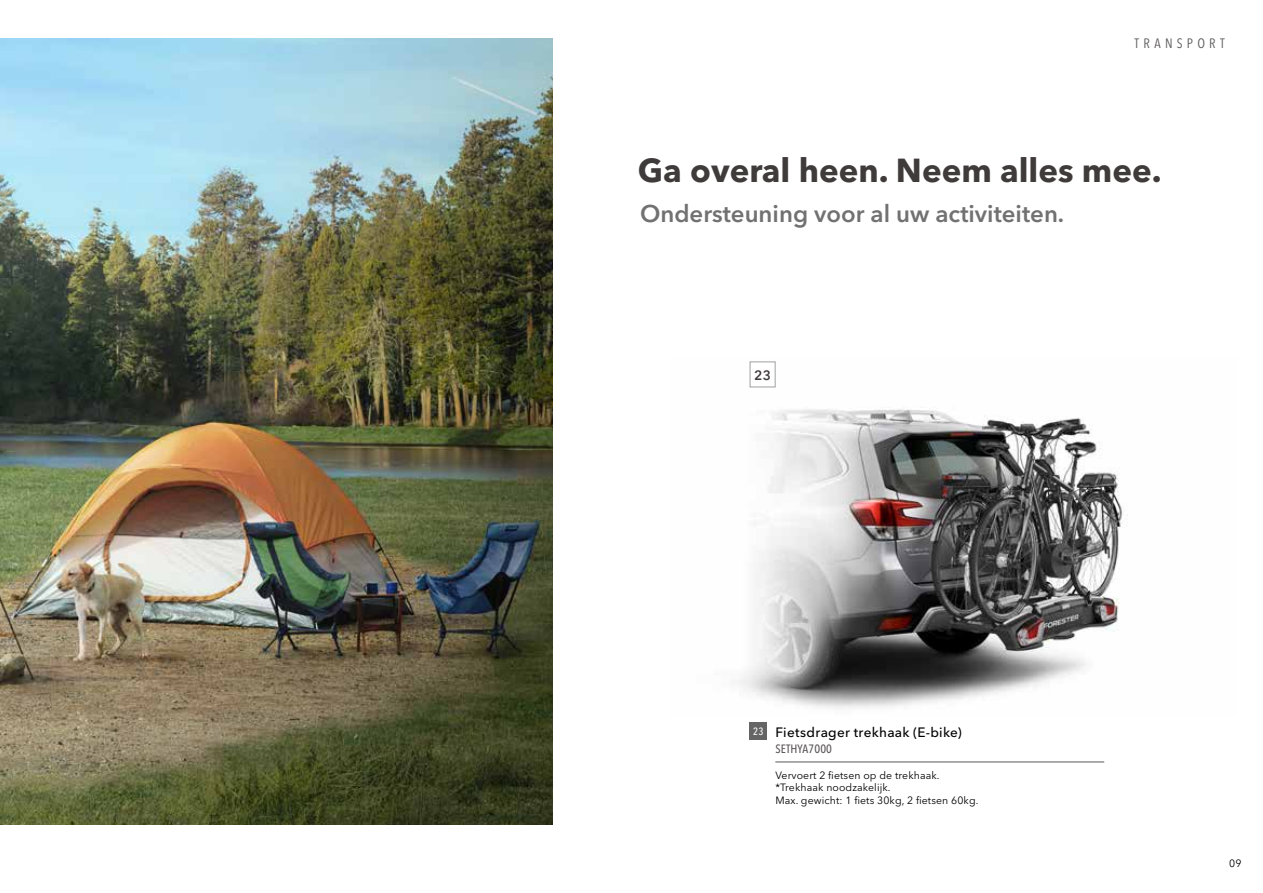
<style>
.page{position:relative;width:1263px;height:893px;background:#fff}
.page>*{position:absolute;margin:0;border:0;box-sizing:border-box;transform-origin:0 0}
.t1{font:700 33px "Avenir Next LT Pro";color:#3f3b3a}
.t2{font:600 24px "Avenir Next LT Pro";color:#727171}
.t3{font:500 13.5px "Avenir Next LT Pro";letter-spacing:.02em;color:#000}
.t4{font:condensed 13.5px "Avenir Next LT Pro";letter-spacing:.32em;color:#5a5757}
.t5{font:600 13.5px "Avenir Next LT Pro";color:#3f3b3a}
.t6{font:500 condensed 12px "Avenir Next LT Pro";letter-spacing:.01em;color:#5a5757}
.t7{font:10.5px/12.8px "Avenir Next LT Pro";letter-spacing:.01em;color:#000}
.t8{font:500 condensed 10.5px "Avenir Next LT Pro";color:#fff}
</style>
<div class="page">
<img style="left:0;top:38px;width:553px;height:787px">
<img style="left:739px;top:361px;width:388px;height:348px">
<hr style="left:775px;top:762px;width:329px;height:1px;background:#5a5757">
<div style="left:750px;top:723px;width:17px;height:17px;background:#666565"></div>
<div style="left:750px;top:362px;width:25px;height:25px;background:#fff"></div>
<div style="left:750px;top:362px;width:25px;height:25px;border:1px solid #9fa0a0"></div>
<p class="t4" style="left:1134px;top:36px;width:92px">TRANSPORT</p>
<h1 class="t1" style="left:638px;top:150px;width:525px">Ga overal heen. Neem alles mee.</h1>
<h2 class="t2" style="left:640px;top:199px;width:426px">Ondersteuning voor al uw activiteiten.</h2>
<p class="t5" style="left:754px;top:367px;width:18px">23</p>
<p class="t8" style="left:753px;top:725px;width:12px">23</p>
<p class="t3" style="left:775px;top:724px;width:188px">Fietsdrager trekhaak (E-bike)</p>
<p class="t6" style="left:775px;top:742px;width:58px">SETHYA7000</p>
<p class="t7" style="left:775px;top:769px;width:205px">Vervoert 2 fietsen op de trekhaak. *Trekhaak noodzakelijk.<br>Max. gewicht: 1 fiets 30kg, 2 fietsen 60kg.</p>
<p class="t7" style="left:1229px;top:857px;width:14px">09</p>
</div>
